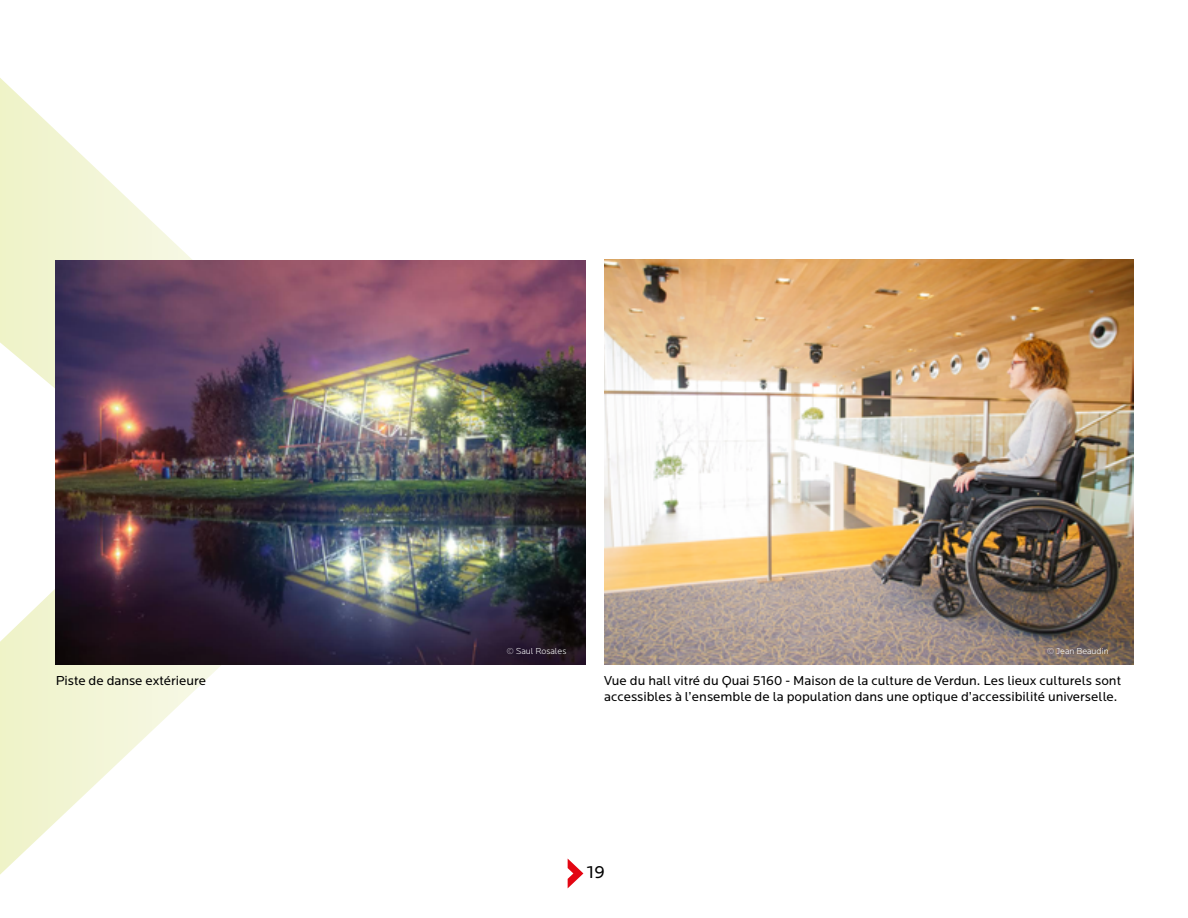
<style>
.page{position:relative;width:1188px;height:918px;background:#fff}
.page>*{position:absolute;margin:0;border:0;box-sizing:border-box;transform-origin:0 0}
.t1{font:18px "Locator";color:#000}
.t2{font:13.5px/16.2px "Locator";color:#000}
.t3{font:300 9px "Locator";color:#fff}
</style>
<div class="page">
<svg style="left:0;top:78px;width:421px;height:797px"></svg>
<svg style="left:568px;top:859px;width:15px;height:29px"></svg>
<svg style="left:0;top:342px;width:56px;height:300px"></svg>
<img style="left:56px;top:261px;width:530px;height:403px">
<img style="left:604px;top:259px;width:530px;height:406px">
<p class="t3" style="left:507px;top:646px;width:61px">© Saul Rosales</p>
<p class="t3" style="left:1047px;top:646px;width:63px">© Jean Beaudin</p>
<p class="t2" style="left:56px;top:673px;width:152px">Piste de danse extérieure</p>
<p class="t2" style="left:604px;top:673px;width:518px">Vue du hall vitré du Quai 5160 - Maison de la culture de Verdun. Les lieux culturels sont accessibles à l’ensemble de la population dans une optique d’accessibilité universelle.</p>
<h1 class="t1" style="left:587px;top:861px;width:19px">19</h1>
</div>
